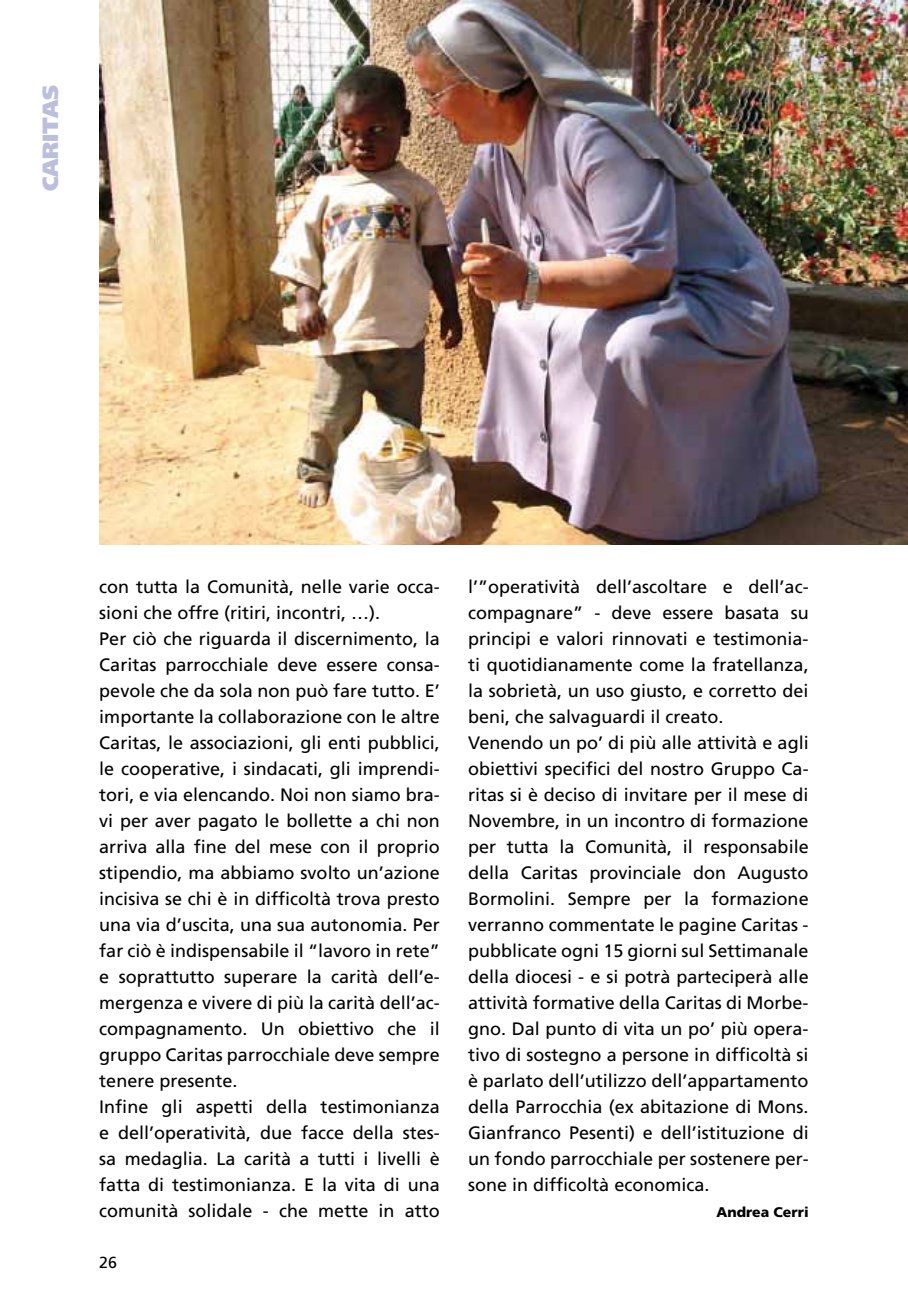
<style>
.page{position:relative;width:908px;height:1304px;background:#fff}
.page>*{position:absolute;margin:0;border:0;box-sizing:border-box;transform-origin:0 0}
.t1{font:900 22px "Frutiger";color:#bbbedc}
.t2{font:18px/26px "Frutiger";color:#000}
.t3{font:16px "Frutiger";color:#000}
.t4{font:900 14px "Frutiger";color:#000}
</style>
<div class="page">
<img style="left:99px;top:0;width:808px;height:544px">
<p class="t1" style="left:37px;top:191px;width:108px;rotate:-90deg">caritas</p>
<p class="t2" style="left:99px;top:574px;width:342px">con tutta la Comunità, nelle varie occa&shy;sioni che offre (ritiri, incontri, …).<br>Per ciò che riguarda il discernimento, la Caritas parrocchiale deve essere consa&shy;pevole che da sola non può fare tutto. E’ importante la collaborazione con le altre Caritas, le associazioni, gli enti pubblici, le cooperative, i sindacati, gli imprendi&shy;tori, e via elencando. Noi non siamo bra&shy;vi per aver pagato le bollette a chi non arriva alla fine del mese con il proprio stipendio, ma abbiamo svolto un’azione incisiva se chi è in difficoltà trova presto una via d’uscita, una sua autonomia. Per far ciò è indispensabile il “lavoro in rete” e soprattutto superare la carità dell’e&shy;mergenza e vivere di più la carità dell’ac&shy;compagnamento. U n obiettivo che il gruppo Caritas parrocchiale deve sempre tenere presente.<br>I nfine gli aspetti della testimonianza e dell’operatività, due facce della stes&shy;sa medaglia. La carità a tutti i livelli è fatta di testimonianza. E la vita di una comunità solidale - che mette in atto</p>
<p class="t2" style="left:468px;top:574px;width:342px">l’”operatività dell’ascoltare e dell’ac&shy;compagnare” - deve essere basata su principi e valori rinnovati e testimonia&shy;ti quotidianamente come la fratellanza, la sobrietà, un uso giusto, e corretto dei beni, che salvaguardi il creato.<br>Venendo un po’ di più alle attività e agli obiettivi specifici del nostro Gruppo Ca&shy;ritas si è deciso di invitare per il mese di Novembre, in un incontro di formazione per tutta la Comunità, il responsabile della Caritas provinciale don Augusto Bormolini. Sempre per la formazione verranno commentate le pagine Caritas - pubblicate ogni 15 giorni sul Settimanale della diocesi - e si potrà parteciperà alle attività formative della Caritas di M orbe&shy;gno. Dal punto di vita un po’ più opera&shy;tivo di sostegno a persone in difficoltà si è parlato dell’utilizzo dell’appartamento della Parrocchia (ex abitazione di Mons.<br>Gianfranco Pesenti) e dell’istituzione di un fondo parrocchiale per sostenere per&shy;sone in difficoltà economica.</p>
<p class="t4" style="left:716px;top:1204px;width:93px">Andrea Cerri</p>
<p class="t3" style="left:99px;top:1253px;width:19px">26</p>
</div>
